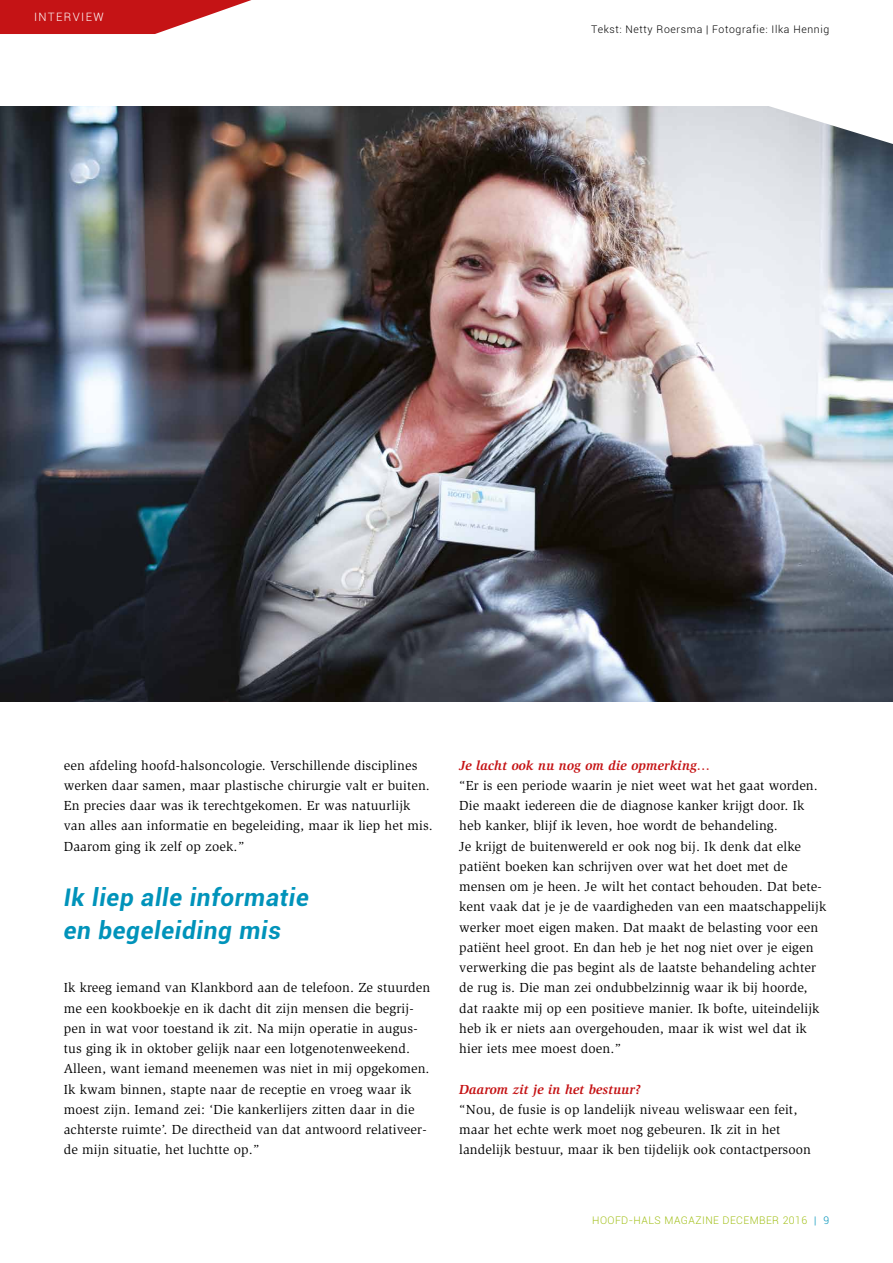
<style>
.page{position:relative;width:893px;height:1263px;background:#fff}
.page>*{position:absolute;margin:0;border:0;box-sizing:border-box;transform-origin:0 0}
.t1{font:italic 700 24.3px/32.4px "Roboto";letter-spacing:.03em;color:#0093ba}
.t2{font:13.5px/20.2px "Slimbach Std";letter-spacing:.01em;color:#000}
.t3{font:italic 700 13.5px "Slimbach Std";letter-spacing:.01em;color:#c51315}
.t4{font:300 11.55px "Roboto";letter-spacing:.12em;color:#fff}
.t5{font:300 10.5px "Roboto";letter-spacing:.06em;color:#000}
.t6{font:300 10.5px "Roboto";letter-spacing:.04em;color:#a2c01a}
.s1{color:#0093ba}
</style>
<div class="page">
<img style="left:0;top:106px;width:893px;height:596px">
<svg style="left:753px;top:106px;width:140px;height:38px"></svg>
<svg style="left:0;top:0;width:251px;height:34px"></svg>
<p class="t4" style="left:34px;top:9px;width:71px">interview</p>
<p class="t5" style="left:591px;top:22px;width:239px">Tekst: N etty Roersma | Fotografie: I lka Hennig</p>
<p class="t2" style="left:64px;top:755px;width:370px">een afdeling hoofd-halsoncologie. Verschillende disciplines werken daar samen, maar plastische chirurgie valt er buiten.<br>En precies daar was ik terechtgekomen. Er was natuurlijk van alles aan informatie en begeleiding, maar ik liep het mis.<br>Daarom ging ik zelf op zoek.”</p>
<h1 class="t1" style="left:64px;top:880px;width:247px">Ik liep alle informatie en begeleiding mis</h1>
<p class="t2" style="left:64px;top:978px;width:368px">Ik kreeg iemand van Klankbord aan de telefoon. Ze stuurden me een kookboekje en ik dacht dit zijn mensen die begrij&shy;pen in wat voor toestand ik zit. Na mijn operatie in augus&shy;tus ging ik in oktober gelijk naar een lotgenotenweekend.<br>Alleen, want iemand meenemen was niet in mij opgekomen.<br>Ik kwam binnen, stapte naar de receptie en vroeg waar ik moest zijn. Iemand zei: ‘Die kankerlijers zitten daar in die achterste ruimte’. De directheid van dat antwoord relativeer&shy;de mijn situatie, het luchtte op.”</p>
<p class="t3" style="left:459px;top:757px;width:252px">Je lacht ook nu nog om die opmerking…</p>
<p class="t2" style="left:459px;top:775px;width:368px">“Er is een periode waarin je niet weet wat het gaat worden.<br>Die maakt iedereen die de diagnose kanker krijgt door. Ik heb kanker, blijf ik leven, hoe wordt de behandeling.<br>Je krijgt de buitenwereld er ook nog bij. Ik denk dat elke patiënt boeken kan schrijven over wat het doet met de mensen om je heen. Je wilt het contact behouden. Dat bete&shy;kent vaak dat je je de vaardigheden van een maatschappelijk werker moet eigen maken. Dat maakt de belasting voor een patiënt heel groot. En dan heb je het nog niet over je eigen verwerking die pas begint als de laatste behandeling achter de rug is. Die man zei ondubbelzinnig waar ik bij hoorde, dat raakte mij op een positieve manier. Ik bofte, uiteindelijk heb ik er niets aan overgehouden, maar ik wist wel dat ik hier iets mee moest doen.”</p>
<p class="t3" style="left:459px;top:1081px;width:183px">Daarom zit je in het bestuur?</p>
<p class="t2" style="left:459px;top:1099px;width:353px">“Nou, de fusie is op landelijk niveau weliswaar een feit, maar het echte werk moet nog gebeuren. Ik zit in het landelijk bestuur, maar ik ben tijdelijk ook contactpersoon</p>
<p class="t6" style="left:592px;top:1213px;width:238px">HOOFD-HALS magazine december 2016 <span class="s1">| 9</span></p>
</div>
